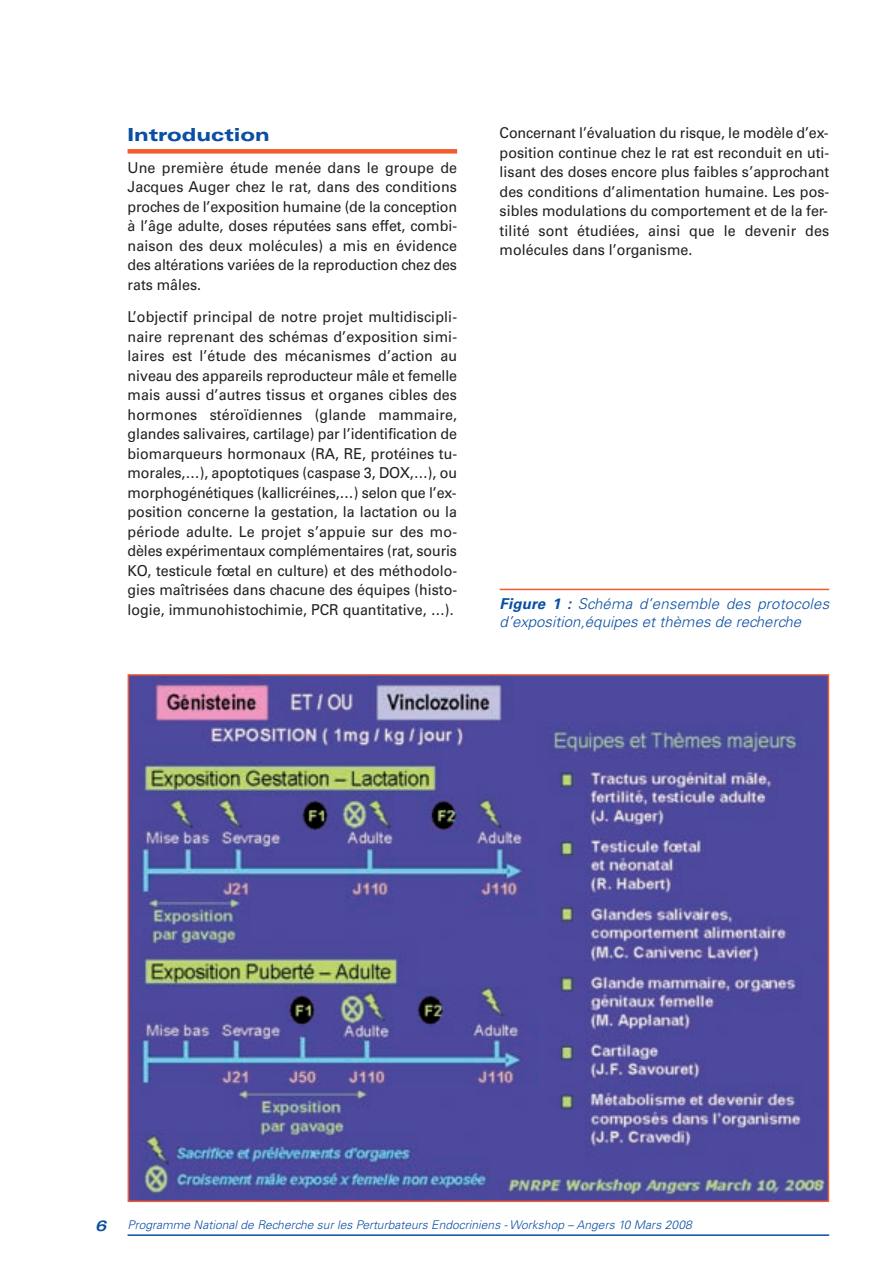
<style>
.page{position:relative;width:893px;height:1263px;background:#fff}
.page>*{position:absolute;margin:0;border:0;box-sizing:border-box;transform-origin:0 0}
.t1{font:900 expanded 18px "Univers";color:#0a4fa2}
.t2{font:15px/19.5px "Univers";color:#231f20;text-align:justify;scale:.95 1}
.t3{font:italic 300 15px/18px "Univers";color:#0a4fa2}
.t4{font:italic 300 12px "Univers";color:#0a4fa2}
.s1{font-weight:700}
.s2{font-weight:700;font-stretch:expanded;font-size:15px}
</style>
<div class="page">
<div style="left:128px;top:149px;width:329px;height:5px;background:#f15b2e"></div>
<hr style="left:500px;top:589px;width:329px;height:1px;background:#f15b2e">
<hr style="left:128px;top:1234px;width:701px;height:2px;background:#0a4fa2">
<img style="left:131px;top:677px;width:695px;height:522px">
<p class="t1" style="left:128px;top:128px;width:144px">Introduction</p>
<p class="t2" style="left:128px;top:159px;width:348px">Une première étude menée dans le groupe de Jacques Auger chez le rat, dans des conditions proches de l’exposition humaine (de la conception à l’âge adulte, doses réputées sans effet, combi&shy;naison des deux molécules) a mis en évidence des altérations variées de la reproduction chez des rats mâles.</p>
<p class="t2" style="left:128px;top:308px;width:348px">L’objectif principal de notre projet multidiscipli&shy;naire reprenant des schémas d’exposition simi&shy;laires est l’étude des mécanismes d’action au niveau des appareils reproducteur mâle et femelle mais aussi d’autres tissus et organes cibles des hormones stéroïdiennes (glande mammaire, glandes salivaires, cartilage) par l’identification de biomarqueurs hormonaux (RA, RE, protéines tu&shy;morales,…), apoptotiques (caspase 3, DOX,…), ou morphogénétiques (kallicréines,…) selon que l’ex&shy;position concerne la gestation, la lactation ou la période adulte. Le projet s’appuie sur des mo&shy;dèles expérimentaux complémentaires (rat, souris KO, testicule fœtal en culture) et des méthodolo&shy;gies maîtrisées dans chacune des équipes (histo&shy;logie, immunohistochimie, PCR quantitative, …).</p>
<p class="t2" style="left:500px;top:125px;width:349px">Concernant l’évaluation du risque, le modèle d’ex&shy;position continue chez le rat est reconduit en uti&shy;lisant des doses encore plus faibles s’approchant des conditions d’alimentation humaine. Les pos&shy;sibles modulations du comportement et de la fer&shy;tilité sont étudiées, ainsi que le devenir des molécules dans l’organisme.</p>
<p class="t3" style="left:500px;top:596px;width:334px"><span class="s1">Figure 1 :</span> Schéma d’ensemble des protocoles d’exposition,équipes et thèmes de recherche</p>
<p class="t4" style="left:95px;top:1220px;width:600px"><span class="s2">6</span> Programme National de Recherche sur les Perturbateurs Endocriniens -Workshop – Angers 10 Mars 2008</p>
</div>
